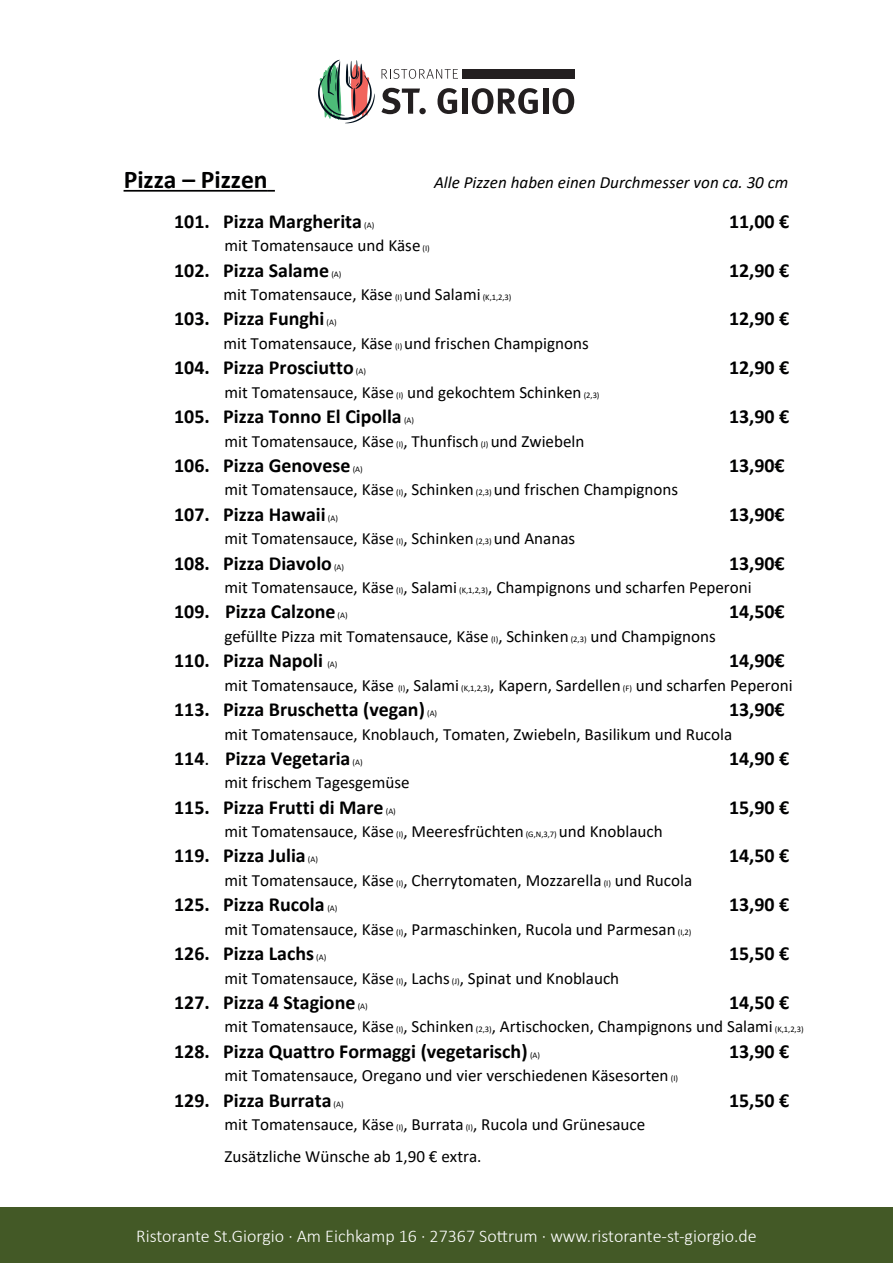
<style>
.page{position:relative;width:893px;height:1263px;background:#fff}
.page>*{position:absolute;margin:0;border:0;box-sizing:border-box;transform-origin:0 0}
.t1{font:700 25.65px "Calibri";color:#000001}
.t2{font:700 19.95px "Calibri";color:#000001}
.t3{font:300 18px "Calibri";color:#fff}
.t4{font:17.1px/31.2px "Calibri";color:#000001}
.t5{font:italic 17.1px "Calibri";color:#000001}
.t6{font:8.55px "Calibri";color:#000001}
.s1{font-size:8.55px}
.s2{font-weight:400}
</style>
<div class="page">
<hr style="left:124px;top:190px;width:144px;height:2px;background:#000001">
<svg style="left:268px;top:190px;width:7px;height:2px"></svg>
<svg style="left:318px;top:60px;width:57px;height:63px"></svg>
<svg style="left:381px;top:88px;width:39px;height:26px"></svg>
<div style="left:419px;top:108px;width:7px;height:6px;background:#231f20;border-radius:50%"></div>
<svg style="left:437px;top:88px;width:20px;height:26px"></svg>
<div style="left:462px;top:89px;width:5px;height:25px;background:#231f20"></div>
<svg style="left:472px;top:88px;width:66px;height:26px"></svg>
<div style="left:543px;top:89px;width:5px;height:25px;background:#231f20"></div>
<svg style="left:552px;top:88px;width:22px;height:26px"></svg>
<svg style="left:382px;top:69px;width:76px;height:10px"></svg>
<div style="left:462px;top:69px;width:112px;height:10px;background:#231f20"></div>
<div style="left:0;top:1208px;width:893px;height:55px;background:#435926"></div>
<h1 class="t1" style="left:124px;top:170px;width:146px">Pizza – Pizzen</h1>
<p class="t5" style="left:434px;top:176px;width:356px">Alle Pizzen haben einen Durchmesser von ca. 30 cm</p>
<p class="t2" style="left:174px;top:214px;width:189px">101. Pizza Margherita</p>
<p class="t6" style="left:364px;top:222px;width:12px">(A)</p>
<p class="t2" style="left:729px;top:214px;width:62px">11,00 €</p>
<p class="t4" style="left:225px;top:231px;width:207px">mit Tomatensauce und Käse <span class="s1">(I)</span></p>
<p class="t2" style="left:174px;top:263px;width:156px">102. Pizza Salame</p>
<p class="t6" style="left:331px;top:271px;width:12px">(A)</p>
<p class="t2" style="left:729px;top:263px;width:62px">12,90 €</p>
<p class="t4" style="left:223px;top:280px;width:290px">mit Tomatensauce, Käse <span class="s1">(I)</span> und Salami <span class="s1">(K,1,2,3)</span></p>
<p class="t2" style="left:174px;top:312px;width:152px">103. Pizza Funghi</p>
<p class="t6" style="left:327px;top:319px;width:12px">(A)</p>
<p class="t2" style="left:729px;top:312px;width:62px">12,90 €</p>
<p class="t4" style="left:223px;top:329px;width:367px">mit Tomatensauce, Käse <span class="s1">(I)</span> und frischen Champignons</p>
<p class="t2" style="left:174px;top:360px;width:181px">104. Pizza Prosciutto</p>
<p class="t6" style="left:356px;top:368px;width:12px">(A)</p>
<p class="t2" style="left:729px;top:360px;width:62px">12,90 €</p>
<p class="t4" style="left:225px;top:378px;width:376px">mit Tomatensauce, Käse <span class="s1">(I)</span> und gekochtem Schinken <span class="s1">(2,3)</span></p>
<p class="t2" style="left:174px;top:409px;width:229px">105. Pizza Tonno El Cipolla</p>
<p class="t6" style="left:404px;top:417px;width:12px">(A)</p>
<p class="t2" style="left:729px;top:409px;width:62px">13,90 €</p>
<p class="t4" style="left:225px;top:427px;width:361px">mit Tomatensauce, Käse <span class="s1">(I)</span>, Thunfisch <span class="s1">(J)</span> und Zwiebeln</p>
<p class="t2" style="left:174px;top:458px;width:178px">106. Pizza Genovese</p>
<p class="t6" style="left:353px;top:466px;width:12px">(A)</p>
<p class="t2" style="left:729px;top:458px;width:57px">13,90€</p>
<p class="t4" style="left:225px;top:475px;width:455px">mit Tomatensauce, Käse <span class="s1">(I)</span>, Schinken <span class="s1">(2,3)</span> und frischen Champignons</p>
<p class="t2" style="left:174px;top:507px;width:153px">107. Pizza Hawaii</p>
<p class="t6" style="left:328px;top:515px;width:12px">(A)</p>
<p class="t2" style="left:729px;top:507px;width:57px">13,90€</p>
<p class="t4" style="left:225px;top:524px;width:352px">mit Tomatensauce, Käse <span class="s1">(I)</span>, Schinken <span class="s1">(2,3)</span> und Ananas</p>
<p class="t2" style="left:174px;top:556px;width:159px">108. Pizza Diavolo</p>
<p class="t6" style="left:334px;top:563px;width:12px">(A)</p>
<p class="t2" style="left:729px;top:556px;width:57px">13,90€</p>
<p class="t4" style="left:225px;top:573px;width:529px">mit Tomatensauce, Käse <span class="s1">(I)</span>, Salami <span class="s1">(K,1,2,3)</span>, Champignons und scharfen Peperoni</p>
<p class="t2" style="left:174px;top:604px;width:163px">109. Pizza Calzone</p>
<p class="t6" style="left:337px;top:612px;width:12px">(A)</p>
<p class="t2" style="left:729px;top:604px;width:57px">14,50€</p>
<p class="t4" style="left:224px;top:622px;width:493px">gefüllte Pizza mit Tomatensauce, Käse <span class="s1">(I)</span>, Schinken <span class="s1">(2,3)</span> und Champignons</p>
<p class="t2" style="left:174px;top:653px;width:150px">110. Pizza Napoli</p>
<p class="t6" style="left:327px;top:661px;width:12px">(A)</p>
<p class="t2" style="left:729px;top:653px;width:57px">14,90€</p>
<p class="t4" style="left:225px;top:671px;width:570px">mit Tomatensauce, Käse <span class="s1">(I)</span>, Salami <span class="s1">(K,1,2,3)</span>, Kapern, Sardellen <span class="s1">(F)</span> und scharfen Peperoni</p>
<p class="t2" style="left:174px;top:702px;width:252px">113. Pizza Bruschetta (vegan)</p>
<p class="t6" style="left:427px;top:710px;width:12px">(A)</p>
<p class="t2" style="left:729px;top:702px;width:57px">13,90€</p>
<p class="t4" style="left:225px;top:719px;width:509px">mit Tomatensauce, Knoblauch, Tomaten, Zwiebeln, Basilikum und Rucola</p>
<p class="t2" style="left:174px;top:751px;width:178px">114<span class="s2">.</span> Pizza Vegetaria</p>
<p class="t6" style="left:353px;top:759px;width:12px">(A)</p>
<p class="t2" style="left:729px;top:751px;width:62px">14,90 €</p>
<p class="t4" style="left:225px;top:768px;width:187px">mit frischem Tagesgemüse</p>
<p class="t2" style="left:174px;top:800px;width:211px">115. Pizza Frutti di Mare</p>
<p class="t6" style="left:386px;top:807px;width:12px">(A)</p>
<p class="t2" style="left:729px;top:800px;width:62px">15,90 €</p>
<p class="t4" style="left:225px;top:817px;width:440px">mit Tomatensauce, Käse <span class="s1">(I)</span>, Meeresfrüchten <span class="s1">(G,N,3,7)</span> und Knoblauch</p>
<p class="t2" style="left:174px;top:848px;width:133px">119. Pizza Julia</p>
<p class="t6" style="left:308px;top:856px;width:12px">(A)</p>
<p class="t2" style="left:729px;top:848px;width:62px">14,50 €</p>
<p class="t4" style="left:225px;top:866px;width:469px">mit Tomatensauce, Käse <span class="s1">(I)</span>, Cherrytomaten, Mozzarella <span class="s1">(I)</span> und Rucola</p>
<p class="t2" style="left:174px;top:897px;width:152px">125. Pizza Rucola</p>
<p class="t6" style="left:327px;top:905px;width:12px">(A)</p>
<p class="t2" style="left:729px;top:897px;width:62px">13,90 €</p>
<p class="t4" style="left:225px;top:915px;width:468px">mit Tomatensauce, Käse <span class="s1">(I)</span>, Parmaschinken, Rucola und Parmesan <span class="s1">(I,2)</span></p>
<p class="t2" style="left:174px;top:946px;width:142px">126. Pizza Lachs</p>
<p class="t6" style="left:316px;top:954px;width:12px">(A)</p>
<p class="t2" style="left:729px;top:946px;width:62px">15,50 €</p>
<p class="t4" style="left:225px;top:963px;width:396px">mit Tomatensauce, Käse <span class="s1">(I)</span>, Lachs <span class="s1">(J)</span>, Spinat und Knoblauch</p>
<p class="t2" style="left:174px;top:995px;width:183px">127. Pizza 4 Stagione</p>
<p class="t6" style="left:358px;top:1003px;width:12px">(A)</p>
<p class="t2" style="left:729px;top:995px;width:62px">14,50 €</p>
<p class="t4" style="left:225px;top:1012px;width:581px">mit Tomatensauce, Käse <span class="s1">(I)</span>, Schinken <span class="s1">(2,3)</span>, Artischocken, Champignons und Salami <span class="s1">(K,1,2,3)</span></p>
<p class="t2" style="left:174px;top:1044px;width:355px">128. Pizza Quattro Formaggi (vegetarisch)</p>
<p class="t6" style="left:530px;top:1051px;width:12px">(A)</p>
<p class="t2" style="left:729px;top:1044px;width:62px">13,90 €</p>
<p class="t4" style="left:225px;top:1061px;width:455px">mit Tomatensauce, Oregano und vier verschiedenen Käsesorten <span class="s1">(I)</span></p>
<p class="t2" style="left:174px;top:1093px;width:159px">129. Pizza Burrata</p>
<p class="t6" style="left:334px;top:1100px;width:12px">(A)</p>
<p class="t2" style="left:729px;top:1093px;width:62px">15,50 €</p>
<p class="t4" style="left:225px;top:1110px;width:422px">mit Tomatensauce, Käse <span class="s1">(I)</span>, Burrata <span class="s1">(I)</span>, Rucola und Grünesauce<br>Zusätzliche Wünsche ab 1,90 € extra.</p>
<p class="t3" style="left:136px;top:1225px;width:622px">Ristorante St.Giorgio · Am Eichkamp 16 · 27367 Sottrum · www.ristorante-st-giorgio.de</p>
</div>
